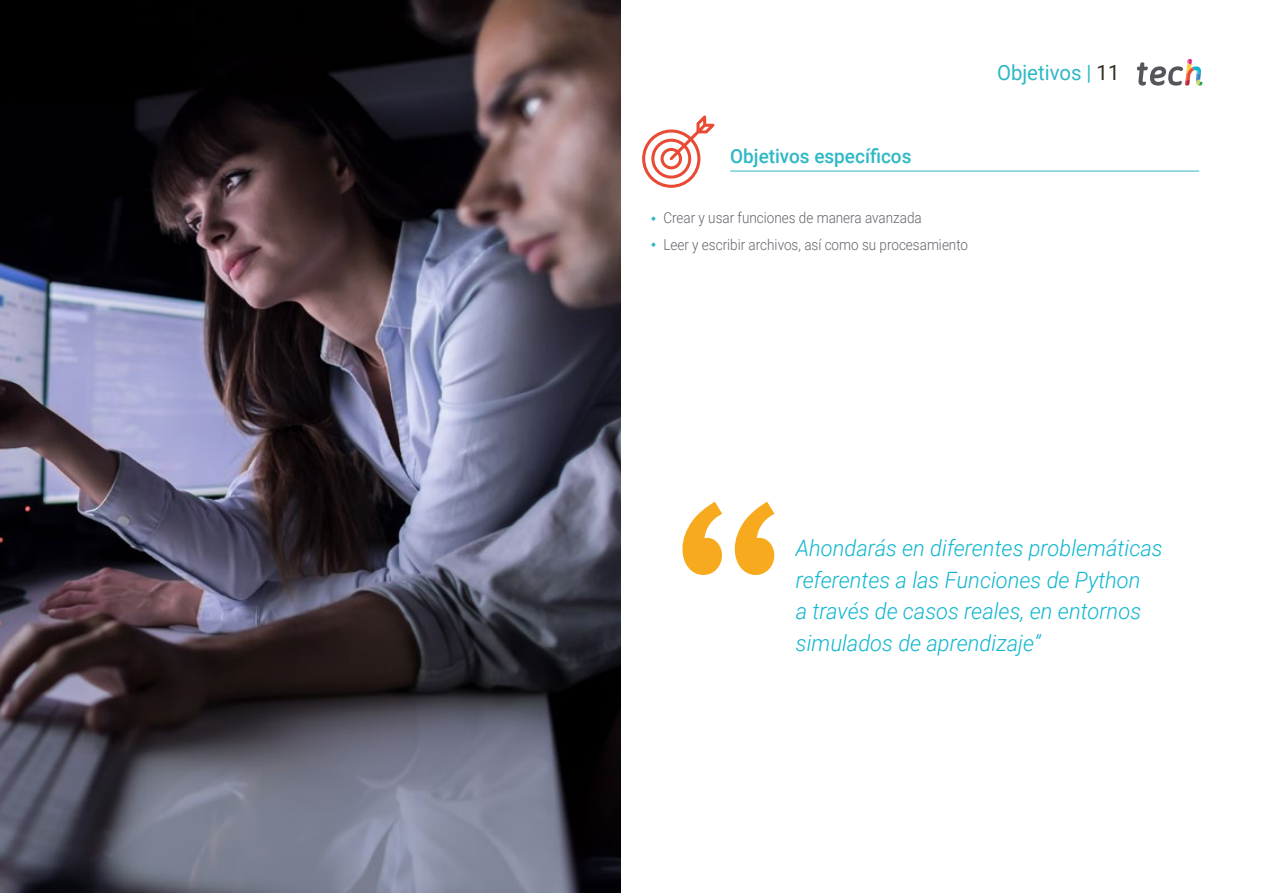
<style>
.page{position:relative;width:1263px;height:893px;background:#fff}
.page>*{position:absolute;margin:0;border:0;box-sizing:border-box;transform-origin:0 0}
.t1{font:italic 300 22.5px/31.5px "Roboto";color:#0fb6cf}
.t2{font:21px "Roboto";color:#2db8c5}
.t3{font:500 19.5px "Roboto";color:#2db8c5}
.t4{font:300 15px/26.7px "Roboto";color:#61646a;scale:.9 1}
.s1{color:#312e20}
</style>
<div class="page">
<hr style="left:730px;top:171px;width:469px;height:1px;background:#2db8c5">
<svg style="left:642px;top:115px;width:72px;height:73px"></svg>
<img style="left:0;top:0;width:621px;height:893px">
<svg style="left:682px;top:502px;width:92px;height:73px"></svg>
<svg style="left:1137px;top:59px;width:65px;height:27px"></svg>
<p class="t3" style="left:730px;top:142px;width:183px">Objetivos específicos</p>
<p class="t4" style="left:663px;top:204px;width:340px">Crear y usar funciones de manera avanzada<br>Leer y escribir archivos, así como su procesamiento</p>
<p class="t2" style="left:997px;top:57px;width:124px">Objetivos | <span class="s1">11</span></p>
<p class="t1" style="left:796px;top:532px;width:368px">Ahondarás en diferentes problemáticas referentes a las Funciones de Python<br>a través de casos reales, en entornos simulados de aprendizaje”</p>
</div>
